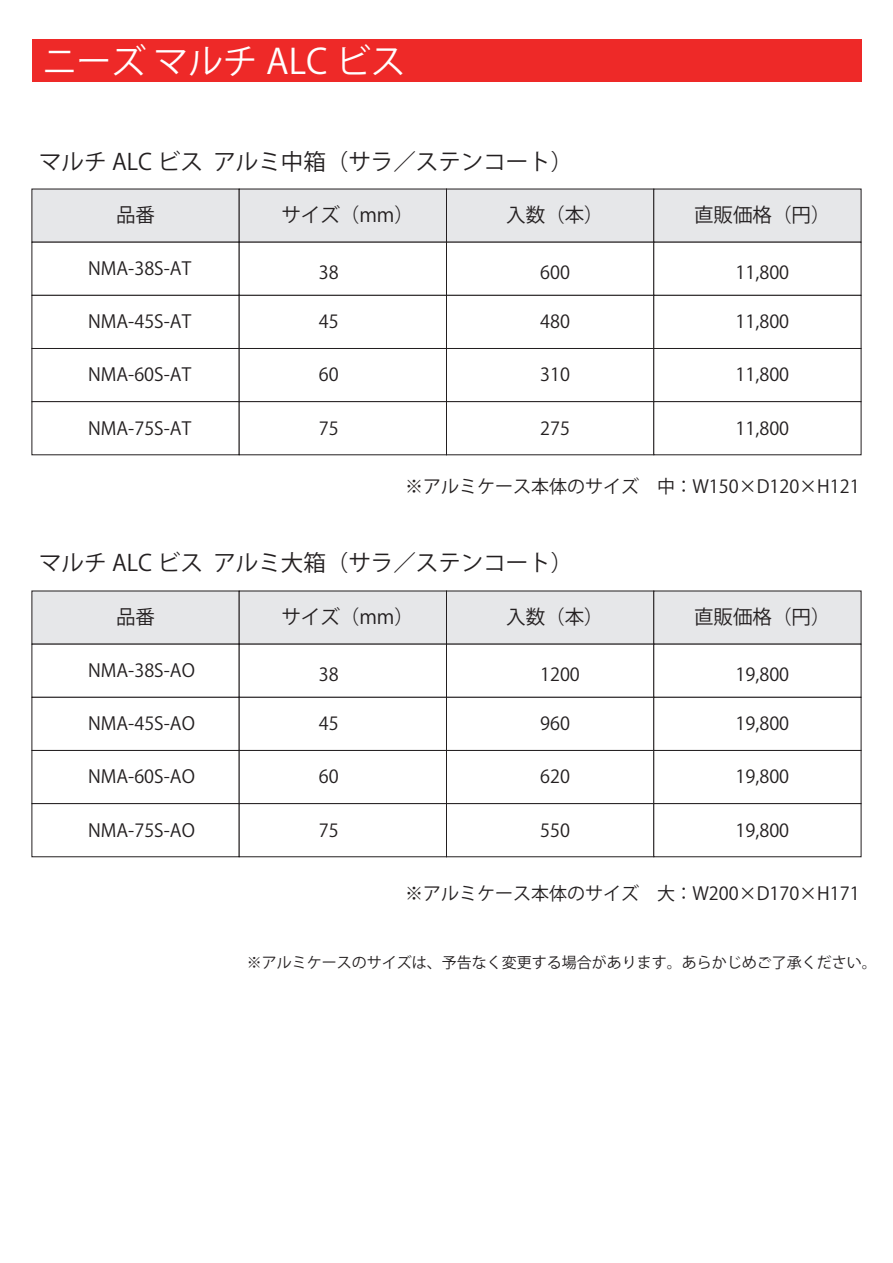
<style>
.page{position:relative;width:893px;height:1263px;background:#fff}
.page>*{position:absolute;margin:0;border:0;box-sizing:border-box;transform-origin:0 0}
.t1{font:34.5px "Koz Go Pr 6 N";color:#fff}
.t2{font:22.5px "Koz Go Pr 6 N";color:#231f20}
.t3{font:19.5px "Koz Go Pr 6 N";color:#231f20}
.t4{font:18px "Koz Go Pr 6 N";color:#231f20}
.t5{font:15px "Koz Go Pr 6 N";color:#231f20}
</style>
<div class="page">
<div style="left:32px;top:39px;width:829px;height:42px;background:#ee2928"></div>
<div style="left:32px;top:189px;width:207px;height:53px;background:#e6e7e9"></div>
<div style="left:239px;top:189px;width:208px;height:53px;background:#e6e7e9"></div>
<div style="left:446px;top:189px;width:208px;height:53px;background:#e6e7e9"></div>
<div style="left:654px;top:189px;width:207px;height:53px;background:#e6e7e9"></div>
<div style="left:32px;top:295px;width:207px;height:54px;background:#fff;border:1px solid #231f20"></div>
<div style="left:239px;top:295px;width:208px;height:54px;background:#fff;border:1px solid #231f20"></div>
<div style="left:446px;top:295px;width:208px;height:54px;background:#fff;border:1px solid #231f20"></div>
<div style="left:654px;top:295px;width:207px;height:54px;background:#fff;border:1px solid #231f20"></div>
<div style="left:32px;top:348px;width:207px;height:54px;background:#fff;border:1px solid #231f20"></div>
<div style="left:239px;top:348px;width:208px;height:54px;background:#fff;border:1px solid #231f20"></div>
<div style="left:446px;top:348px;width:208px;height:54px;background:#fff;border:1px solid #231f20"></div>
<div style="left:654px;top:348px;width:207px;height:54px;background:#fff;border:1px solid #231f20"></div>
<div style="left:32px;top:401px;width:207px;height:54px;background:#fff;border:1px solid #231f20"></div>
<div style="left:239px;top:401px;width:208px;height:54px;background:#fff;border:1px solid #231f20"></div>
<div style="left:446px;top:401px;width:208px;height:54px;background:#fff;border:1px solid #231f20"></div>
<div style="left:654px;top:401px;width:207px;height:54px;background:#fff;border:1px solid #231f20"></div>
<div style="left:32px;top:591px;width:207px;height:53px;background:#e6e7e9"></div>
<div style="left:239px;top:591px;width:208px;height:53px;background:#e6e7e9"></div>
<div style="left:446px;top:591px;width:208px;height:53px;background:#e6e7e9"></div>
<div style="left:654px;top:591px;width:207px;height:53px;background:#e6e7e9"></div>
<div style="left:32px;top:697px;width:207px;height:54px;background:#fff;border:1px solid #231f20"></div>
<div style="left:239px;top:697px;width:208px;height:54px;background:#fff;border:1px solid #231f20"></div>
<div style="left:446px;top:697px;width:208px;height:54px;background:#fff;border:1px solid #231f20"></div>
<div style="left:654px;top:697px;width:207px;height:54px;background:#fff;border:1px solid #231f20"></div>
<div style="left:32px;top:750px;width:207px;height:54px;background:#fff;border:1px solid #231f20"></div>
<div style="left:239px;top:750px;width:208px;height:54px;background:#fff;border:1px solid #231f20"></div>
<div style="left:446px;top:750px;width:208px;height:54px;background:#fff;border:1px solid #231f20"></div>
<div style="left:654px;top:750px;width:207px;height:54px;background:#fff;border:1px solid #231f20"></div>
<div style="left:32px;top:803px;width:207px;height:54px;background:#fff;border:1px solid #231f20"></div>
<div style="left:239px;top:803px;width:208px;height:54px;background:#fff;border:1px solid #231f20"></div>
<div style="left:446px;top:803px;width:208px;height:54px;background:#fff;border:1px solid #231f20"></div>
<div style="left:654px;top:803px;width:207px;height:54px;background:#fff;border:1px solid #231f20"></div>
<h1 class="t1" style="left:42px;top:41px;width:364px">ニーズ マルチ ALC ビス</h1>
<p class="t2" style="left:39px;top:149px;width:536px">マルチ ALC ビス アルミ中箱（サラ／ステンコート）</p>
<p class="t3" style="left:116px;top:204px;width:40px">品番</p>
<p class="t4" style="left:88px;top:258px;width:105px">NMA-38S-AT</p>
<p class="t4" style="left:88px;top:312px;width:105px">NMA-45S-AT</p>
<p class="t4" style="left:88px;top:365px;width:105px">NMA-60S-AT</p>
<p class="t4" style="left:88px;top:418px;width:105px">NMA-75S-AT</p>
<p class="t3" style="left:281px;top:204px;width:134px">サイズ（mm）</p>
<p class="t3" style="left:506px;top:204px;width:99px">入数（本）</p>
<p class="t4" style="left:319px;top:262px;width:21px">38</p>
<p class="t4" style="left:319px;top:312px;width:21px">45</p>
<p class="t4" style="left:319px;top:365px;width:21px">60</p>
<p class="t4" style="left:319px;top:418px;width:21px">75</p>
<p class="t4" style="left:540px;top:262px;width:31px">600</p>
<p class="t4" style="left:540px;top:312px;width:31px">480</p>
<p class="t4" style="left:540px;top:365px;width:31px">310</p>
<p class="t4" style="left:540px;top:418px;width:31px">275</p>
<p class="t3" style="left:694px;top:204px;width:138px">直販価格（円）</p>
<p class="t4" style="left:736px;top:262px;width:55px">11,800</p>
<p class="t4" style="left:736px;top:312px;width:55px">11,800</p>
<p class="t4" style="left:736px;top:365px;width:55px">11,800</p>
<p class="t4" style="left:736px;top:418px;width:55px">11,800</p>
<p class="t4" style="left:405px;top:477px;width:456px">※アルミケース本体のサイズ　中 ： W150×D120×H121</p>
<p class="t2" style="left:39px;top:550px;width:536px">マルチ ALC ビス アルミ大箱（サラ／ステンコート）</p>
<p class="t3" style="left:116px;top:606px;width:40px">品番</p>
<p class="t4" style="left:88px;top:660px;width:108px">NMA-38S-AO</p>
<p class="t4" style="left:88px;top:713px;width:108px">NMA-45S-AO</p>
<p class="t4" style="left:88px;top:767px;width:108px">NMA-60S-AO</p>
<p class="t4" style="left:88px;top:820px;width:108px">NMA-75S-AO</p>
<p class="t3" style="left:281px;top:606px;width:134px">サイズ（mm）</p>
<p class="t3" style="left:506px;top:606px;width:99px">入数（本）</p>
<p class="t4" style="left:540px;top:664px;width:41px">1200</p>
<p class="t4" style="left:540px;top:713px;width:31px">960</p>
<p class="t4" style="left:540px;top:767px;width:31px">620</p>
<p class="t4" style="left:540px;top:820px;width:31px">550</p>
<p class="t4" style="left:319px;top:664px;width:21px">38</p>
<p class="t4" style="left:319px;top:713px;width:21px">45</p>
<p class="t4" style="left:319px;top:767px;width:21px">60</p>
<p class="t4" style="left:319px;top:820px;width:21px">75</p>
<p class="t3" style="left:694px;top:606px;width:138px">直販価格（円）</p>
<p class="t4" style="left:736px;top:664px;width:55px">19,800</p>
<p class="t4" style="left:736px;top:713px;width:55px">19,800</p>
<p class="t4" style="left:736px;top:767px;width:55px">19,800</p>
<p class="t4" style="left:736px;top:820px;width:55px">19,800</p>
<p class="t4" style="left:405px;top:883px;width:456px">※アルミケース本体のサイズ　大 ： W200×D170×H171</p>
<p class="t5" style="left:247px;top:954px;width:631px">※アルミケースのサイズは、予告なく変更する場合があります。あらかじめご了承ください。</p>
</div>
